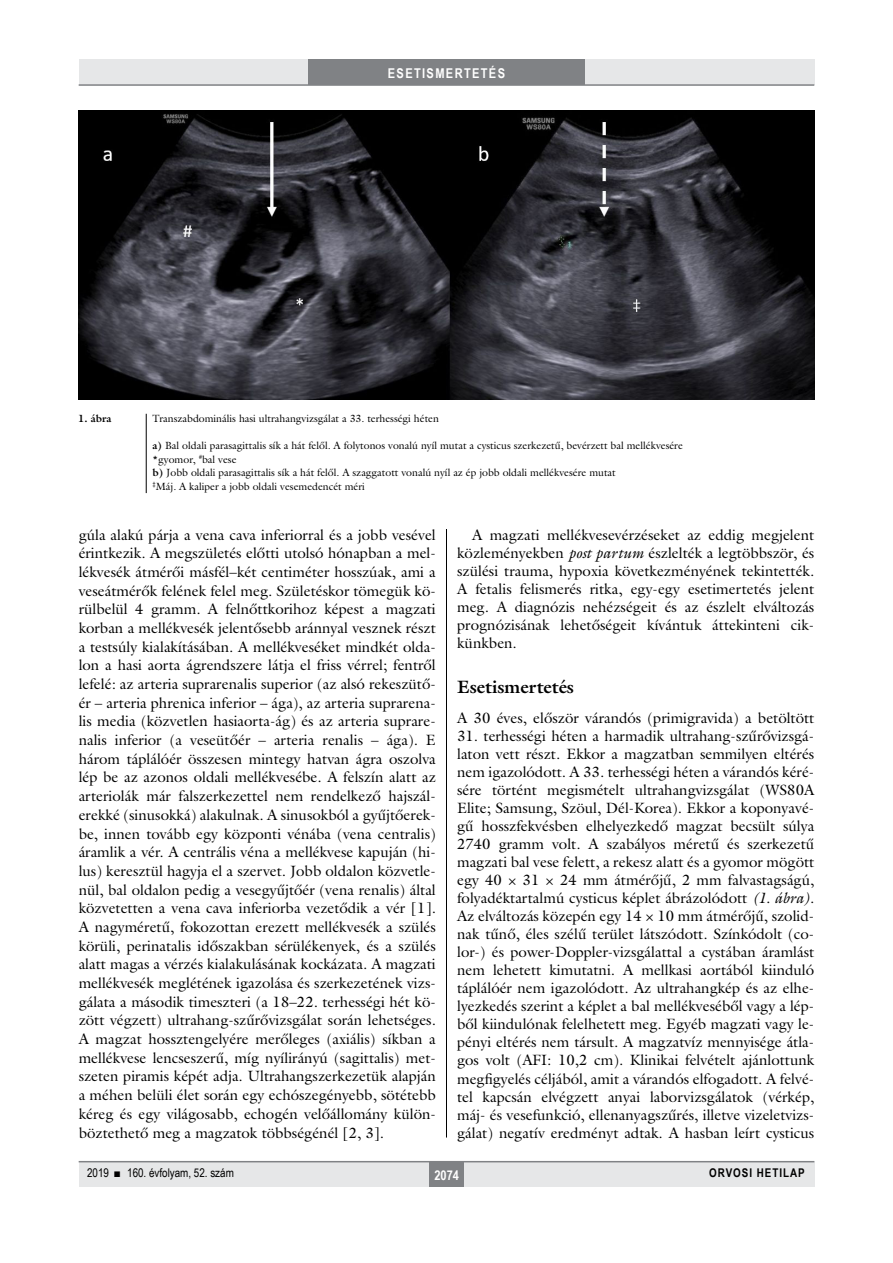
<style>
.page{position:relative;width:893px;height:1263px;background:#fff}
.page>*{position:absolute;margin:0;border:0;box-sizing:border-box;transform-origin:0 0}
.alcimbold{font:700 18px "Galliard Reg";color:#000}
.Body_tompa{font:15px/18.8px "Galliard Reg";color:#000}
.body-s{font:15px/18px "Galliard Reg";color:#000;text-align:justify}
.Body_Text{font:15px/18px "Galliard Reg";color:#000;text-align:justify}
.t1{font:700 13.5px "Arial Narrow";letter-spacing:.1em;color:#fff}
.t2{font:12px "Arial Narrow";color:#000}
.t3{font:700 12px "Arial Narrow";letter-spacing:.08em;color:#000}
.kepalairas2{font:10.5px "Galliard Reg";color:#000}
.kepalairas1{font:700 10.5px "Galliard Reg";color:#000}
.s1{font-weight:700}
.s2{font-style:italic}
</style>
<div class="page">
<div style="left:79px;top:1161px;width:735px;height:25px;background:#e6e7e8"></div>
<hr style="left:79px;top:1161px;width:735px;height:1px;background:#808285">
<div style="left:430px;top:1161px;width:34px;height:25px;background:#808285"></div>
<div style="left:79px;top:60px;width:735px;height:25px;background:#e6e7e8"></div>
<div style="left:308px;top:60px;width:277px;height:25px;background:#808285"></div>
<hr style="left:79px;top:84px;width:735px;height:2px;background:#808285">
<hr style="left:446px;top:111px;width:1px;height:1026px;background:#000">
<img style="left:79px;top:111px;width:735px;height:289px">
<hr style="left:146px;top:414px;width:1px;height:79px;background:#000">
<p class="t1" style="left:388px;top:63px;width:119px">ESETISMERTETÉS</p>
<p class="kepalairas1" style="left:78px;top:412px;width:35px">1. ábra</p>
<p class="kepalairas2" style="left:153px;top:412px;width:288px">Transzabdominális hasi ultrahangvizsgálat a 33. terhességi héten</p>
<p class="kepalairas2" style="left:153px;top:439px;width:532px"><span class="s1">a)</span> Bal oldali parasagittalis sík a hát felől. A folytonos vonalú nyíl mutat a cysticus szerkezetű, bevérzett bal mellékvesére</p>
<p class="kepalairas2" style="left:153px;top:452px;width:85px">*gyomor, <sup>#</sup>bal vese</p>
<p class="kepalairas2" style="left:153px;top:466px;width:465px"><span class="s1">b)</span> Jobb oldali parasagittalis sík a hát felől. A szaggatott vonalú nyíl az ép jobb oldali mellékvesére mutat</p>
<p class="kepalairas2" style="left:153px;top:479px;width:214px"><sup>‡</sup>Máj. A kaliper a jobb oldali vesemedencét méri</p>
<p class="Body_tompa" style="left:79px;top:525px;width:359px">gúla alakú párja a vena cava inferiorral és a jobb vesével érintkezik. A megszületés előtti utolsó hónapban a mel&shy;lékvesék átmérői másfél–két centiméter hosszúak, ami a veseátmérők felének felel meg. Születéskor tömegük kö&shy;rülbelül 4 gramm. A felnőttkorihoz képest a magzati korban a mellékvesék jelentősebb aránnyal vesznek részt a testsúly kialakításában. A mellékveséket mindkét olda&shy;lon a hasi aorta ágrendszere látja el friss vérrel; fentről lefelé: az arteria suprarenalis superior (az alsó rekeszütő&shy;ér – arteria phrenica inferior – ága), az arteria suprarena&shy;lis media (közvetlen hasiaorta-ág) és az arteria suprare&shy;nalis inferior (a veseütőér – arteria renalis – ága). E három táplálóér összesen mintegy hatvan ágra oszolva lép be az azonos oldali mellékvesébe. A felszín alatt az arteriolák már falszerkezettel nem rendelkező hajszál&shy;erekké (sinusokká) alakulnak. A sinusokból a gyűjtőerek&shy;be, innen tovább egy központi vénába (vena centralis) áramlik a vér. A centrális véna a mellékvese kapuján (hi&shy;lus) keresztül hagyja el a szervet. Jobb oldalon közvetle&shy;nül, bal oldalon pedig a vesegyűjtőér (vena renalis) által közvetetten a vena cava inferiorba vezetődik a vér [1].<br>A nagyméretű, fokozottan erezett mellékvesék a szülés körüli, perinatalis időszakban sérülékenyek, és a szülés alatt magas a vérzés kialakulásának kockázata. A magzati mellékvesék meglétének igazolása és szerkezetének vizs&shy;gálata a második timeszteri (a 18–22. terhességi hét kö&shy;zött végzett) ultrahang-szűrővizsgálat során lehetséges.<br>A magzat hossztengelyére merőleges (axiális) síkban a mellékvese lencseszerű, míg nyílirányú (sagittalis) met&shy;szeten piramis képét adja. Ultrahangszerkezetük alapján a méhen belüli élet során egy echószegényebb, sötétebb kéreg és egy világosabb, echogén velőállomány külön&shy;böztethető meg a magzatok többségénél [2, 3].</p>
<p class="Body_Text" style="left:457px;top:525px;width:359px;text-indent:15px">A magzati mellékvesevérzéseket az eddig megjelent közleményekben <span class="s2">post partum</span> észlelték a legtöbbször, és szülési trauma, hypoxia következményének tekintették.<br>A fetalis felismerés ritka, egy-egy esetimertetés jelent meg. A diagnózis nehézségeit és az észlelt elváltozás prognózisának lehetőségeit kívántuk áttekinteni cik&shy;künkben.</p>
<p class="alcimbold" style="left:457px;top:675px;width:119px">Esetismertetés</p>
<p class="body-s" style="left:457px;top:709px;width:359px">A 30 éves, először várandós (primigravida) a betöltött</p>
<p class="body-s" style="left:457px;top:727px;width:359px">31. terhességi héten a harmadik ultrahang-szűrővizsgá&shy;laton vett részt. Ekkor a magzatban semmilyen eltérés nem igazolódott. A 33. terhességi héten a várandós kéré&shy;sére történt megismételt ultrahangvizsgálat (WS80A Elite; Samsung, Szöul, Dél-Korea). Ekkor a koponyavé&shy;gű hosszfekvésben elhelyezkedő magzat becsült súlya 2740 gramm volt. A szabályos méretű és szerkezetű magzati bal vese felett, a rekesz alatt és a gyomor mögött egy 40 × 31 × 24 mm átmérőjű, 2 mm falvastagságú, folyadéktartalmú cysticus képlet ábrázolódott <span class="s2">(1. ábra)</span>.<br>Az elváltozás közepén egy 14 × 10 mm átmérőjű, szolid&shy;nak tűnő, éles szélű terület látszódott. Színkódolt (co&shy;lor-) és power-Doppler-vizsgálattal a cystában áramlást nem lehetett kimutatni. A mellkasi aortából kiinduló táplálóér nem igazolódott. Az ultrahangkép és az elhe&shy;lyezkedés szerint a képlet a bal mellékveséből vagy a lép&shy;ből kiindulónak felelhetett meg. Egyéb magzati vagy le&shy;pényi eltérés nem társult. A magzatvíz mennyisége átla&shy;gos volt (AFI: 10,2 cm). Klinikai felvételt ajánlottunk megfigyelés céljából, amit a várandós elfogadott. A felvé&shy;tel kapcsán elvégzett anyai laborvizsgálatok (vérkép, máj- és vesefunkció, ellenanyagszűrés, illetve vizeletvizs&shy;gálat) negatív eredményt adtak. A hasban leírt cysticus</p>
<p class="t2" style="left:87px;top:1164px;width:148px">2019 ■ 160. évfolyam, 52. szám</p>
<p class="t1" style="left:434px;top:1165px;width:26px">2074</p>
<p class="t3" style="left:709px;top:1164px;width:97px">ORVOSI HETILAP</p>
</div>
